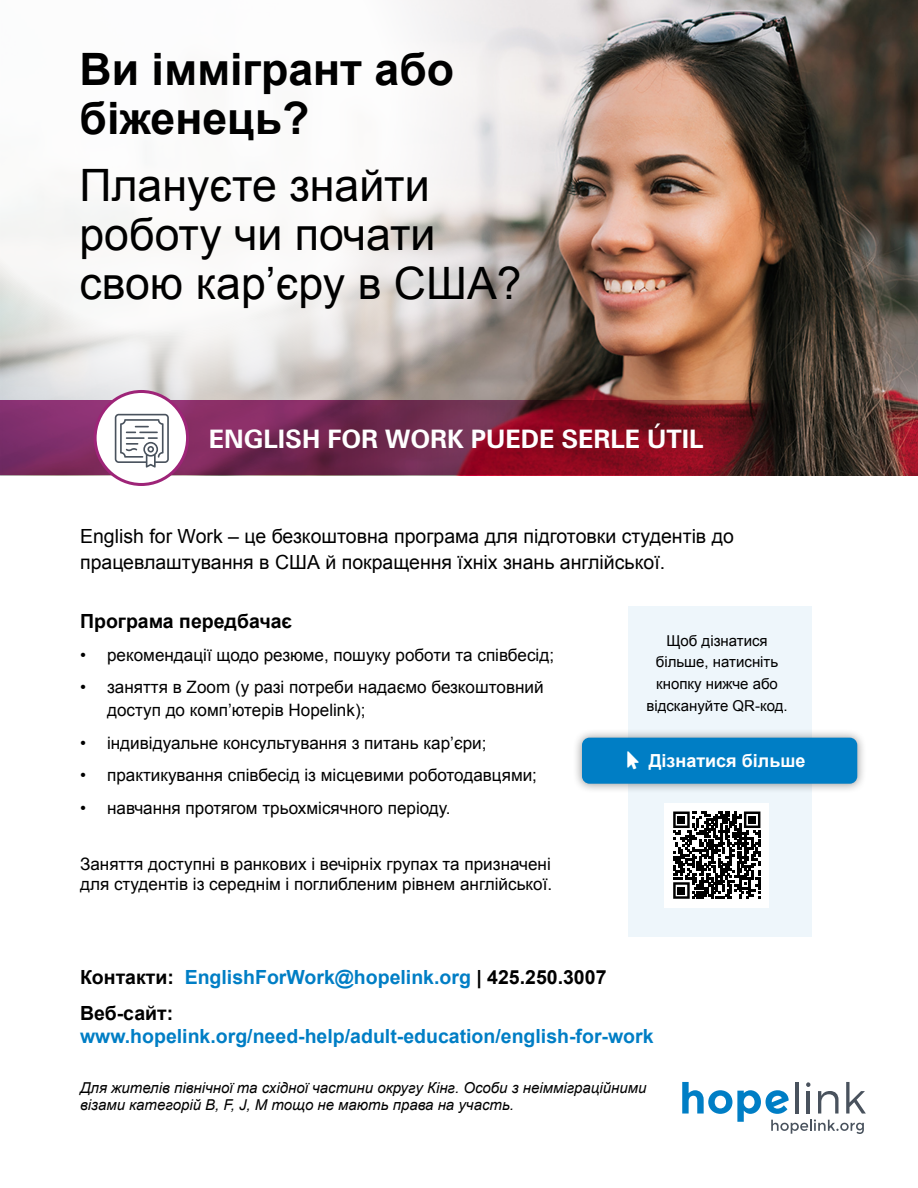
<style>
.page{position:relative;width:918px;height:1188px;background:#fff}
.page>*{position:absolute;margin:0;border:0;box-sizing:border-box;transform-origin:0 0}
.t1{font:44.7px/48.8px "Arial";color:#000}
.t2{font:700 44.7px/48.8px "Arial";color:#000}
.t3{font:700 25.5px "Zurich BT";color:#fff}
.t4{font:19.5px/26.4px "Arial";color:#000}
.t5{font:700 19.5px/35.4px "Arial";color:#000}
.t6{font:700 19.5px "Arial";color:#007ec5}
.t7{font:700 18px "Arial";color:#fff}
.t8{font:17.1px/23.4px "Arial";color:#000}
.t9{font:italic 15px/17.4px "Arial";color:#000}
.t10{font:15px/21.6px "Arial";color:#000;text-align:center}
.s1{color:#007ec5}
</style>
<div class="page">
<img style="left:544px;top:0;width:374px;height:401px">
<svg style="left:0;top:0;width:544px;height:486px"></svg>
<svg style="left:0;top:401px;width:918px;height:74px;background:#70213c"></svg>
<div style="left:95px;top:391px;width:93px;height:93px;background:#fff;border-radius:50%"></div>
<div style="left:94px;top:390px;width:95px;height:96px;border:3px solid #9e2478;border-radius:50%"></div>
<svg style="left:115px;top:414px;width:54px;height:54px"></svg>
<svg style="left:682px;top:1082px;width:184px;height:52px"></svg>
<div style="left:628px;top:606px;width:184px;height:330px;background:#eef6fb"></div>
<div style="left:665px;top:803px;width:104px;height:104px;background:#fff"></div>
<svg style="left:673px;top:812px;width:87px;height:87px"></svg>
<div style="left:678px;top:816px;width:7px;height:7px;background:#000"></div>
<div style="left:749px;top:816px;width:7px;height:7px;background:#000"></div>
<div style="left:678px;top:887px;width:7px;height:7px;background:#000"></div>
<div style="left:572px;top:728px;width:295px;height:65px;background:#000;opacity:.43"></div>
<div style="left:582px;top:738px;width:275px;height:46px;background:#007ec5;border-radius:8px"></div>
<h1 class="t2" style="left:80px;top:45px;width:376px">Ви іммігрант або біженець?</h1>
<h1 class="t1" style="left:80px;top:162px;width:444px">Плануєте знайти роботу чи почати свою кар’єру в США?</h1>
<h2 class="t3" style="left:209px;top:423px;width:497px">ENGLISH FOR WORK PUEDE SERLE ÚTIL</h2>
<p class="t4" style="left:80px;top:523px;width:655px">English for Work – це безкоштовна програма для підготовки студентів до працевлаштування в США й покращення їхніх знань англійської.</p>
<p class="t5" style="left:80px;top:604px;width:214px">Програма передбачає</p>
<p class="t8" style="left:80px;top:643px;width:475px">• рекомендації щодо резюме, пошуку роботи та співбесід;</p>
<p class="t8" style="left:107px;top:676px;width:438px;text-indent:-27px">• заняття в Zoom (у разі потреби надаємо безкоштовний доступ до комп’ютерів Hopelink);</p>
<p class="t8" style="left:80px;top:731px;width:408px">• індивідуальне консультування з питань кар’єри;</p>
<p class="t8" style="left:80px;top:764px;width:458px">• практикування співбесід із місцевими роботодавцями;</p>
<p class="t8" style="left:80px;top:796px;width:372px">• навчання протягом трьохмісячного періоду.</p>
<p class="t8" style="left:80px;top:853px;width:474px;line-height:20.5px">Заняття доступні в ранкових і вечірніх групах та призначені для студентів із середнім і поглибленим рівнем англійської.</p>
<p class="t10" style="left:646px;top:630px;width:143px">Щоб дізнатися більше, натисніть кнопку нижче або відскануйте QR-код.</p>
<p class="t7" style="left:649px;top:748px;width:158px">Дізнатися більше</p>
<p class="t5" style="left:80px;top:960px;width:528px">Контакти: <span class="s1">EnglishForWork@hopelink.org</span> | 425.250.3007<br>Веб-сайт:</p>
<p class="t6" style="left:80px;top:1023px;width:575px">www.hopelink.org/need-help/adult-education/english-for-work</p>
<p class="t9" style="left:80px;top:1079px;width:568px">Для жителів північної та східної частини округу Кінг. Особи з неімміграційними візами категорій B, F, J, M тощо не мають права на участь.</p>
</div>
